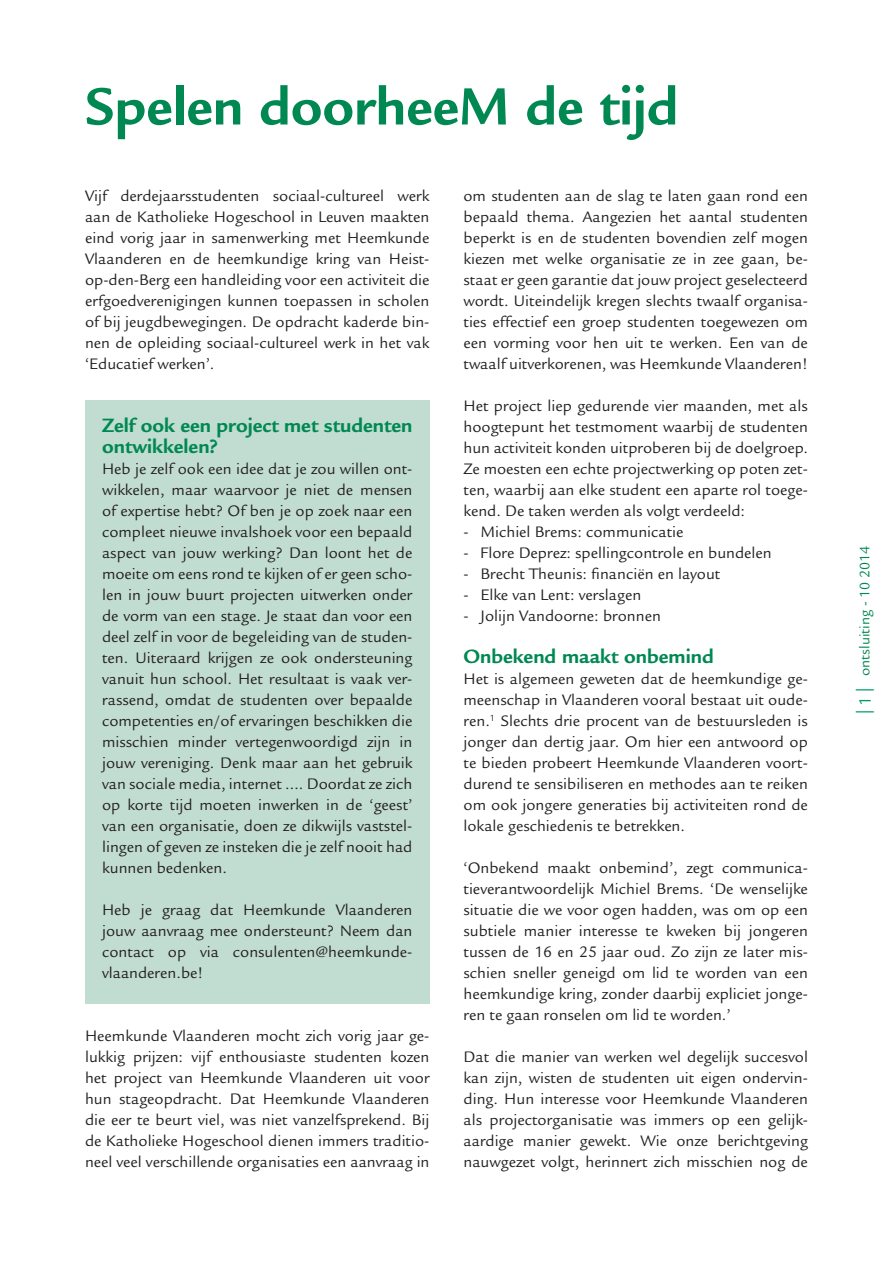
<style>
.page{position:relative;width:893px;height:1263px;background:#fff}
.page>*{position:absolute;margin:0;border:0;box-sizing:border-box;transform-origin:0 0}
.t1{font:700 57px "Legacy Sans Std";color:#008852}
.t2{font:700 21px/21px "Legacy Sans Std";color:#008852}
.t3{font:16.5px/21px "Legacy Sans Std";color:#231f20;text-align:justify}
.t4{font:15px "Legacy Sans Std";color:#008852}
.s1{font-family:"Myriad Pro";font-size:18px;color:#00986d}
.s2{font-size:18px;color:#00986d}
</style>
<div class="page">
<div style="left:85px;top:400px;width:344px;height:603px;background:#c1dcd0"></div>
<h1 class="t1" style="left:85px;top:74px;width:595px">Spelen doorheeM de tijd</h1>
<p class="t3" style="left:85px;top:185px;width:346px">Vijf derdejaarsstudenten sociaal-cultureel werk aan de Katholieke Hogeschool in Leuven maakten eind vorig jaar in samenwerking met Heemkunde Vlaanderen en de heemkundige kring van Heist&shy;op-den-Berg een handleiding voor een activiteit die erfgoedverenigingen kunnen toepassen in scholen of bij jeugdbewegingen. De opdracht kaderde bin&shy;nen de opleiding sociaal-cultureel werk in het vak ‘Educatief werken’.</p>
<p class="t2" style="left:102px;top:415px;width:312px">Zelf ook een project met studenten ontwikkelen?</p>
<p class="t3" style="left:102px;top:458px;width:312px">Heb je zelf ook een idee dat je zou willen ont&shy;wikkelen, maar waarvoor je niet de mensen of expertise hebt? Of ben je op zoek naar een compleet nieuwe invalshoek voor een bepaald aspect van jouw werking? Dan loont het de moeite om eens rond te kijken of er geen scho&shy;len in jouw buurt projecten uitwerken onder de vorm van een stage. Je staat dan voor een deel zelf in voor de begeleiding van de studen&shy;ten. Uiteraard krijgen ze ook ondersteuning vanuit hun school. Het resultaat is vaak ver&shy;rassend, omdat de studenten over bepaalde competenties en/of ervaringen beschikken die misschien minder vertegenwoordigd zijn in jouw vereniging. Denk maar aan het gebruik van sociale media, internet …. Doordat ze zich op korte tijd moeten inwerken in de ‘geest’ van een organisatie, doen ze dikwijls vaststel&shy;lingen of geven ze insteken die je zelf nooit had kunnen bedenken.</p>
<p class="t3" style="left:102px;top:900px;width:312px">Heb je graag dat Heemkunde Vlaanderen jouw aanvraag mee ondersteunt? Neem dan contact op via consulenten@heemkunde&shy;vlaanderen.be!</p>
<p class="t3" style="left:85px;top:1026px;width:346px">Heemkunde Vlaanderen mocht zich vorig jaar ge&shy;lukkig prijzen: vijf enthousiaste studenten kozen het project van Heemkunde Vlaanderen uit voor hun stageopdracht. Dat Heemkunde Vlaanderen die eer te beurt viel, was niet vanzelfsprekend. Bij de Katholieke Hogeschool dienen immers traditio&shy;neel veel verschillende organisaties een aanvraag in</p>
<p class="t3" style="left:463px;top:186px;width:346px">om studenten aan de slag te laten gaan rond een bepaald thema. Aangezien het aantal studenten beperkt is en de studenten bovendien zelf mogen kiezen met welke organisatie ze in zee gaan, be&shy;staat er geen garantie dat jouw project geselecteerd wordt. Uiteindelijk kregen slechts twaalf organisa&shy;ties effectief een groep studenten toegewezen om een vorming voor hen uit te werken. Een van de twaalf uitverkorenen, was Heemkunde Vlaanderen!</p>
<p class="t3" style="left:463px;top:396px;width:346px">Het project liep gedurende vier maanden, met als hoogtepunt het testmoment waarbij de studenten hun activiteit konden uitproberen bij de doelgroep.<br>Ze moesten een echte projectwerking op poten zet&shy;ten, waarbij aan elke student een aparte rol toege&shy;kend. De taken werden als volgt verdeeld:</p>
<p class="t3" style="left:463px;top:522px;width:222px">- Michiel Brems: communicatie</p>
<p class="t3" style="left:463px;top:543px;width:310px">- Flore Deprez: spellingcontrole en bundelen</p>
<p class="t3" style="left:463px;top:564px;width:258px">- Brecht Theunis: financiën en layout</p>
<p class="t3" style="left:463px;top:585px;width:179px">- Elke van Lent: verslagen</p>
<p class="t3" style="left:463px;top:606px;width:199px">- Jolijn Vandoorne: bronnen</p>
<p class="t2" style="left:463px;top:646px;width:252px">Onbekend maakt onbemind</p>
<p class="t3" style="left:463px;top:668px;width:346px">Het is algemeen geweten dat de heemkundige ge&shy;meenschap in Vlaanderen vooral bestaat uit oude&shy;ren.<sup>1</sup> Slechts drie procent van de bestuursleden is jonger dan dertig jaar. Om hier een antwoord op te bieden probeert Heemkunde Vlaanderen voort&shy;durend te sensibiliseren en methodes aan te reiken om ook jongere generaties bij activiteiten rond de lokale geschiedenis te betrekken.</p>
<p class="t3" style="left:463px;top:857px;width:346px">‘Onbekend maakt onbemind’, zegt communica&shy;tieverantwoordelijk Michiel Brems. ‘De wenselijke situatie die we voor ogen hadden, was om op een subtiele manier interesse te kweken bij jongeren tussen de 16 en 25 jaar oud. Zo zijn ze later mis&shy;schien sneller geneigd om lid te worden van een heemkundige kring, zonder daarbij expliciet jonge&shy;ren te gaan ronselen om lid te worden.’</p>
<p class="t3" style="left:463px;top:1047px;width:346px">Dat die manier van werken wel degelijk succesvol kan zijn, wisten de studenten uit eigen ondervin&shy;ding. Hun interesse voor Heemkunde Vlaanderen als projectorganisatie was immers op een gelijk&shy;aardige manier gewekt. Wie onze berichtgeving nauwgezet volgt, herinnert zich misschien nog de</p>
<p class="t4" style="left:856px;top:714px;width:170px;rotate:-90deg"><span class="s1">|</span> <span class="s2">1</span> <span class="s1">|</span> ontsluiting - 10 2014</p>
</div>
